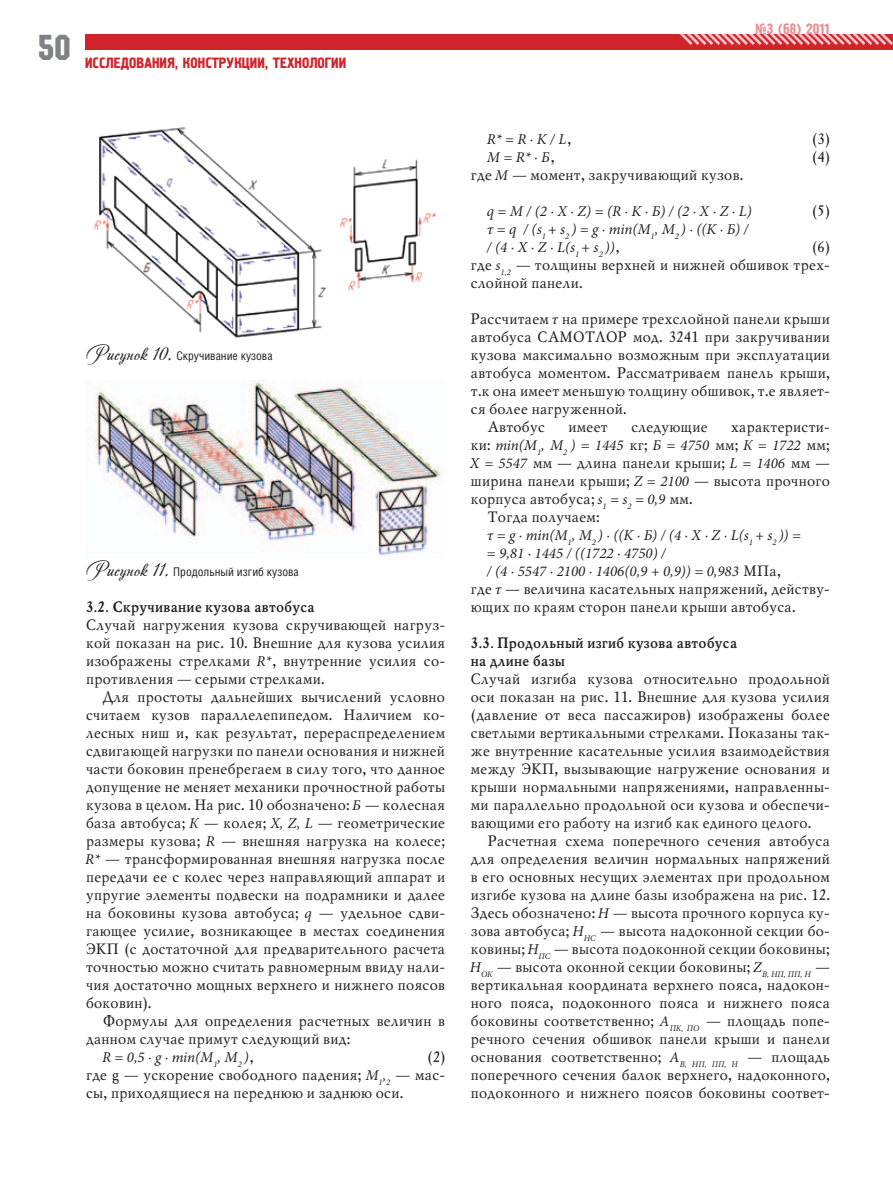
<style>
.page{position:relative;width:893px;height:1191px;background:#fff}
.page>*{position:absolute;margin:0;border:0;box-sizing:border-box;transform-origin:0 0}
.t1{font:36px "Machine C";color:#808285}
.TEXT{font:15px/18px "Mysl C";color:#231f20;text-align:justify}
.TEXT-2{font:italic 15px "Minion Pro";color:#231f20}
.TEXT-3{font:700 15px/18px "Mysl C";color:#231f20}
.KOLONTITUL{font:15px "Pollock 1 C";color:#d1232a}
.PODPIS{font:12px "Helios Cond";color:#231f20}
.s1{font-family:"Andantinoscript";font-size:21px}
.s2{font-family:"Minion Pro";font-style:italic}
.s3{font-family:"Mysl C";font-style:normal}
</style>
<div class="page">
<div style="left:85px;top:34px;width:808px;height:16px;background:#d1232a"></div>
<svg style="left:679px;top:34px;width:214px;height:11px"></svg>
<img style="left:87px;top:381px;width:355px;height:175px">
<img style="left:93px;top:127px;width:343px;height:211px">
<h1 class="t1" style="left:38px;top:27px;width:34px">50</h1>
<p class="KOLONTITUL" style="left:85px;top:55px;width:263px">ИССЛЕДОВАНИЯ, КОНСТРУКЦИИ, ТЕХНОЛОГИИ</p>
<p class="KOLONTITUL" style="left:754px;top:21px;width:76px">№3 (68) 2011</p>
<p class="PODPIS" style="left:85px;top:349px;width:189px"><span class="s1">Рисунок 10.</span> Скручивание кузова</p>
<p class="PODPIS" style="left:85px;top:565px;width:215px"><span class="s1">Рисунок 11.</span> Продольный изгиб кузова</p>
<p class="TEXT-3" style="left:85px;top:598px;width:231px">3.2. Скручивание кузова автобуса</p>
<p class="TEXT" style="left:85px;top:616px;width:361px">Случай нагружения кузова скручивающей нагруз&shy;кой показан на рис. 10. Внешние для кузова усилия изображены стрелками <span class="s2">R*</span>, внутренние усилия со&shy;противления — серыми стрелками.</p>
<p class="TEXT" style="left:85px;top:688px;width:361px;text-indent:17px">Для простоты дальнейших вычислений условно считаем кузов параллелепипедом. Наличием ко&shy;лесных ниш и, как результат, перераспределением сдвигающей нагрузки по панели основания и нижней части боковин пренебрегаем в силу того, что данное допущение не меняет механики прочностной работы кузова в целом. На рис. 10 обозначено: <span class="s2">Б</span> — колесная база автобуса; <span class="s2">К</span> — колея; <span class="s2">X, Z, L</span> — геометрические размеры кузова; <span class="s2">R</span> — внешняя нагрузка на колесе; <span class="s2">R*</span> — трансформированная внешняя нагрузка после передачи ее с колес через направляющий аппарат и упругие элементы подвески на подрамники и далее на боковины кузова автобуса; <span class="s2">q</span> — удельное сдви&shy;гающее усилие, возникающее в местах соединения ЭКП (с достаточной для предварительного расчета точностью можно считать равномерным ввиду нали&shy;чия достаточно мощных верхнего и нижнего поясов боковин).</p>
<p class="TEXT" style="left:85px;top:1012px;width:361px;text-indent:17px">Формулы для определения расчетных величин в данном случае примут следующий вид:</p>
<p class="TEXT-2" style="left:102px;top:1047px;width:152px">R = 0,5 ∙ g ∙ min(M<sub>1</sub>, M<sub>2</sub> )<span class="s3">,</span></p>
<p class="TEXT" style="left:426px;top:1048px;width:20px">(2)</p>
<p class="TEXT" style="left:85px;top:1066px;width:361px">где g — ускорение свободного падения; <span class="s2">M</span><sub>1</sub><span class="s2">,</span><sub>2</sub> — мас&shy;сы, приходящиеся на переднюю и заднюю оси.</p>
<p class="TEXT-2" style="left:487px;top:129px;width:85px">R* = R ∙ K / L<span class="s3">,</span></p>
<p class="TEXT" style="left:811px;top:130px;width:20px">(3)</p>
<p class="TEXT-2" style="left:487px;top:147px;width:68px">M = R* ∙ Б<span class="s3">,</span></p>
<p class="TEXT" style="left:811px;top:148px;width:20px">(4)</p>
<p class="TEXT" style="left:470px;top:166px;width:274px">где <span class="s2">M</span> — момент, закручивающий кузов.</p>
<p class="TEXT-2" style="left:487px;top:201px;width:266px">q = M / (2 ∙ X ∙ Z) = (R ∙ K ∙ Б) / (2 ∙ X ∙ Z ∙ L)</p>
<p class="TEXT" style="left:811px;top:202px;width:20px">(5)</p>
<p class="TEXT-2" style="left:487px;top:219px;width:263px">τ = q / (s<sub>1</sub> + s<sub>2</sub> ) = g ∙ min(M<sub>1</sub>, M<sub>2</sub> ) ∙ ((K ∙ Б) /</p>
<p class="TEXT-2" style="left:487px;top:237px;width:134px">/ (4 ∙ X ∙ Z ∙ L(s<sub>1</sub> + s<sub>2</sub> ))<span class="s3">,</span></p>
<p class="TEXT" style="left:811px;top:238px;width:20px">(6)</p>
<p class="TEXT" style="left:470px;top:256px;width:361px">где <span class="s2">s</span><sub>1,2</sub> — толщины верхней и нижней обшивок трех&shy;слойной панели.</p>
<p class="TEXT" style="left:470px;top:310px;width:361px">Рассчитаем <span class="s2">τ</span> на примере трехслойной панели крыши автобуса САМОТЛОР мод. 3241 при закручивании кузова максимально возможным при эксплуатации автобуса моментом. Рассматриваем панель крыши, т.к она имеет меньшую толщину обшивок, т.е являет&shy;ся более нагруженной.</p>
<p class="TEXT" style="left:487px;top:418px;width:59px">Автобус</p>
<p class="TEXT" style="left:567px;top:418px;width:41px">имеет</p>
<p class="TEXT" style="left:630px;top:418px;width:78px">следующие</p>
<p class="TEXT" style="left:470px;top:418px;width:361px;text-indent:260px">характеристи&shy;ки: <span class="s2">min(M</span><sub>1</sub><span class="s2">, M</span><sub>2</sub> <span class="s2">) = 1445</span> кг; <span class="s2">Б = 4750</span> мм; <span class="s2">К = 1722</span> мм; <span class="s2">Х = 5547</span> мм — длина панели крыши; <span class="s2">L = 1406</span> мм — ширина панели крыши; <span class="s2">Z = 2100</span> — высота прочного корпуса автобуса; <span class="s2">s</span><sub>1</sub> <span class="s2">= s</span><sub>2</sub> <span class="s2">= 0,9</span> мм.</p>
<p class="TEXT" style="left:487px;top:508px;width:114px">Тогда получаем:</p>
<p class="TEXT-2" style="left:487px;top:525px;width:316px">τ = g ∙ min(M<sub>1</sub>, M<sub>2</sub> ) ∙ ((K ∙ Б) / (4 ∙ X ∙ Z ∙ L(s<sub>1</sub> + s<sub>2</sub> )) =</p>
<p class="TEXT-2" style="left:487px;top:543px;width:181px">= 9,81 ∙ 1445 / ((1722 ∙ 4750) /</p>
<p class="TEXT-2" style="left:487px;top:561px;width:295px">/ (4 ∙ 5547 ∙ 2100 ∙ 1406(0,9 + 0,9)) = 0,983 <span class="s3">МПа,</span></p>
<p class="TEXT" style="left:470px;top:580px;width:361px">где <span class="s2">τ</span> — величина касательных напряжений, действу&shy;ющих по краям сторон панели крыши автобуса.</p>
<p class="TEXT-3" style="left:470px;top:634px;width:268px">3.3. Продольный изгиб кузова автобуса на длине базы</p>
<p class="TEXT" style="left:470px;top:670px;width:361px">Случай изгиба кузова относительно продольной оси показан на рис. 11. Внешние для кузова усилия (давление от веса пассажиров) изображены более светлыми вертикальными стрелками. Показаны так&shy;же внутренние касательные усилия взаимодействия между ЭКП, вызывающие нагружение основания и крыши нормальными напряжениями, направленны&shy;ми параллельно продольной оси кузова и обеспечи&shy;вающими его работу на изгиб как единого целого.</p>
<p class="TEXT" style="left:470px;top:832px;width:361px;text-indent:17px">Расчетная схема поперечного сечения автобуса для определения величин нормальных напряжений в его основных несущих элементах при продольном изгибе кузова на длине базы изображена на рис. 12.<br>Здесь обозначено: <span class="s2">H</span> — высота прочного корпуса ку&shy;зова автобуса; <span class="s2">H</span><sub>HC</sub> — высота надоконной секции бо&shy;ковины; <span class="s2">H</span><sub>ПC</sub> — высота подоконной секции боковины; <span class="s2">H</span><sub>ОК</sub> — высота оконной секции боковины; <span class="s2">Z</span><sub>В,</sub> <sub>НП,</sub> <sub>ПП,</sub> <sub>Н</sub> — вертикальная координата верхнего пояса, надокон&shy;ного пояса, подоконного пояса и нижнего пояса боковины соответственно; <span class="s2">А</span><sub>ПК,</sub> <sub>ПО</sub> — площадь попе&shy;речного сечения обшивок панели крыши и панели основания соответственно; <span class="s2">А</span><sub>В,</sub> <sub>НП,</sub> <sub>ПП,</sub> <sub>Н</sub> — площадь поперечного сечения балок верхнего, надоконного, подоконного и нижнего поясов боковины соответ-</p>
</div>
